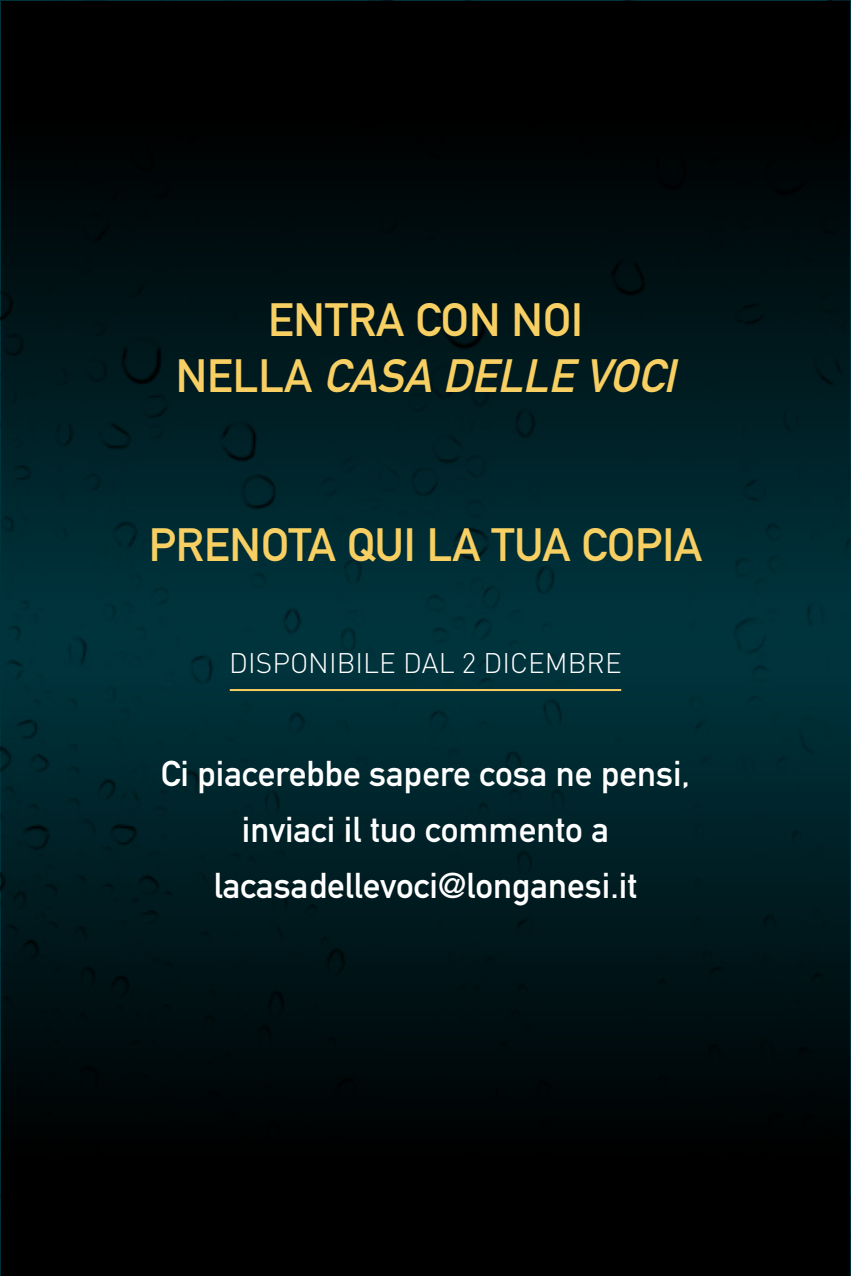
<style>
.page{position:relative;width:851px;height:1276px;background:#fff}
.page>*{position:absolute;margin:0;border:0;box-sizing:border-box;transform-origin:0 0}
.t1{font:700 46px/56.2px "DIN Alternate";color:#f7cf62;text-align:center}
.t2{font:700 35.4px/56.2px "DIN Alternate";color:#fff;text-align:center}
.t3{font:300 28px "DIN";color:#fff}
.s1{font-style:italic}
</style>
<div class="page">
<div style="left:0;top:0;width:850px;height:1276px;background:#00343d"></div>
<div style="left:1px;top:1px;width:848px;height:624px;background:linear-gradient(to bottom,#000,#00323b)"></div>
<div style="left:1px;top:651px;width:848px;height:625px;background:linear-gradient(to bottom,#00333c,#000)"></div>
<hr style="left:230px;top:689px;width:391px;height:2px;background:#f7cf62">
<p class="t1" style="left:176px;top:292px;width:512px">ENTRA CON NOI<br>N E L L A <span class="s1">CASA DELLE VOCI</span></p>
<p class="t1" style="left:149px;top:516px;width:555px">PRENOTA QUI LA TUA COPIA</p>
<p class="t3" style="left:229px;top:646px;width:394px">DISPONIBILE DAL 2 DICEMBRE</p>
<p class="t2" style="left:161px;top:745px;width:530px">Ci piacerebbe sapere cosa ne pensi, inviaci il tuo commento a lacasadellevoci@longanesi.it</p>
</div>
